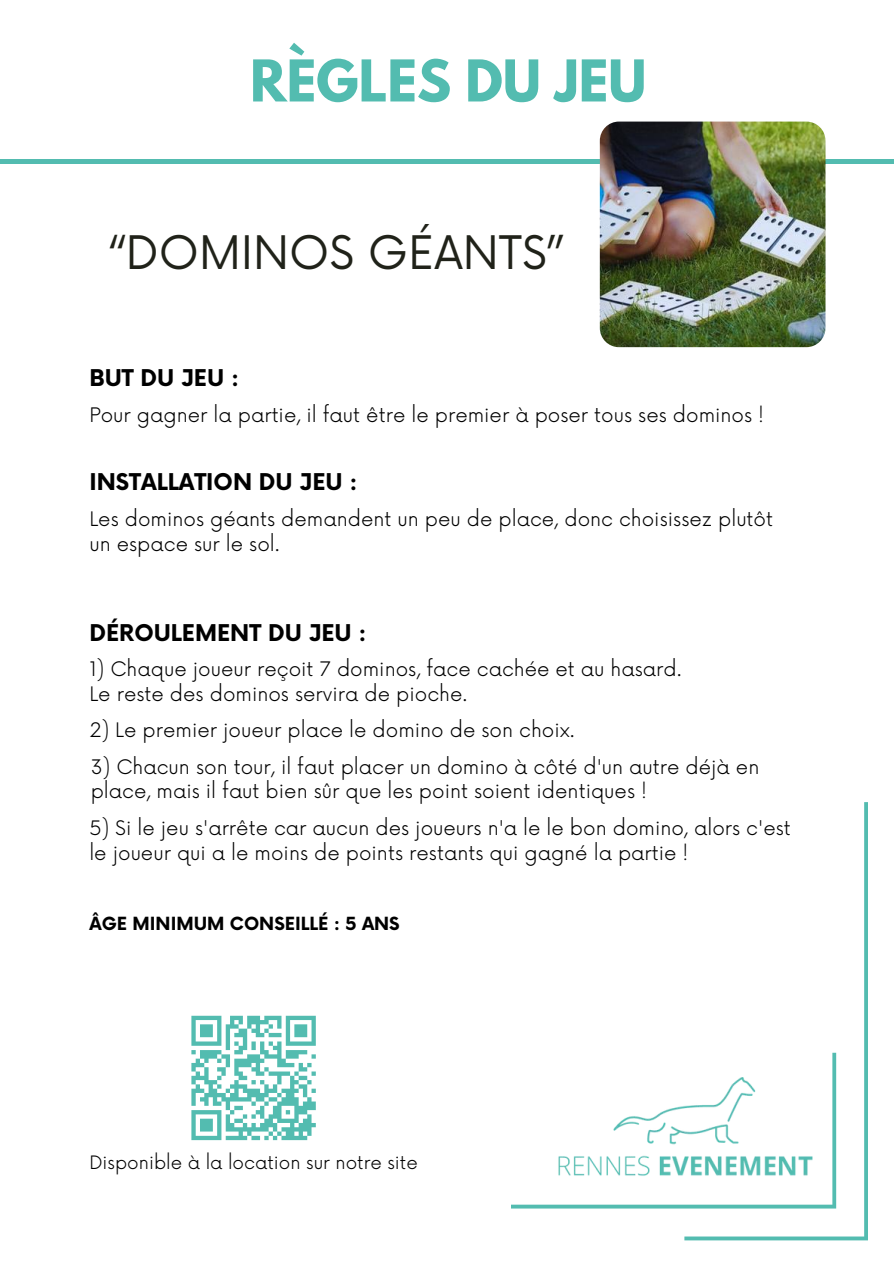
<style>
.page{position:relative;width:894px;height:1264px;background:#fff}
.page>*{position:absolute;margin:0;border:0;box-sizing:border-box;transform-origin:0 0}
.t1{font:700 51px "League Spartan";color:#53bcb0}
.t2{font:45px "Now";color:#202219}
.t3{font:700 22.5px "Now";color:#000}
.t4{font:300 19.5px/24.8px "Now";color:#000}
.t5{font:300 18px "Now";color:#000}
.t6{font:700 17.7px "Now";color:#000}
</style>
<div class="page">
<svg style="left:684px;top:802px;width:183px;height:438px"></svg>
<svg style="left:511px;top:1052px;width:324px;height:156px"></svg>
<div style="left:0;top:159px;width:893px;height:5px;background:#53bcb0"></div>
<img style="left:556px;top:1077px;width:256px;height:105px">
<svg style="left:191px;top:1015px;width:125px;height:126px"></svg>
<img style="left:599px;top:122px;width:226px;height:225px;border-radius:19px">
<h1 class="t1" style="left:250px;top:56px;width:397px">RÈGLES DU JEU</h1>
<h2 class="t2" style="left:108px;top:227px;width:457px">“DOMINOS GÉANTS”</h2>
<p class="t3" style="left:89px;top:366px;width:151px">BUT DU JEU :</p>
<p class="t4" style="left:89px;top:404px;width:676px">Pour gagner la partie, il faut être le premier à poser tous ses dominos !</p>
<p class="t3" style="left:89px;top:470px;width:269px">INSTALLATION DU JEU :</p>
<p class="t4" style="left:89px;top:507px;width:685px">Les dominos géants demandent un peu de place, donc choisissez plutôt un espace sur le sol.</p>
<p class="t3" style="left:89px;top:620px;width:278px">DÉROULEMENT DU JEU :</p>
<p class="t4" style="left:89px;top:658px;width:593px">1) Chaque joueur reçoit 7 dominos, face cachée et au hasard.<br>Le reste des dominos servira de pioche.</p>
<p class="t4" style="left:89px;top:719px;width:487px">2) Le premier joueur place le domino de son choix.</p>
<p class="t4" style="left:91px;top:755px;width:670px">3) Chacun son tour, il faut placer un domino à côté d'un autre déjà en place, mais il faut bien sûr que les point soient identiques !</p>
<p class="t4" style="left:89px;top:816px;width:702px">5) Si le jeu s'arrête car aucun des joueurs n'a le le bon domino, alors c'est le joueur qui a le moins de points restants qui gagné la partie !</p>
<p class="t6" style="left:89px;top:913px;width:312px">ÂGE MINIMUM CONSEILLÉ : 5 ANS</p>
<p class="t5" style="left:89px;top:1152px;width:330px">Disponible à la location sur notre site</p>
</div>
